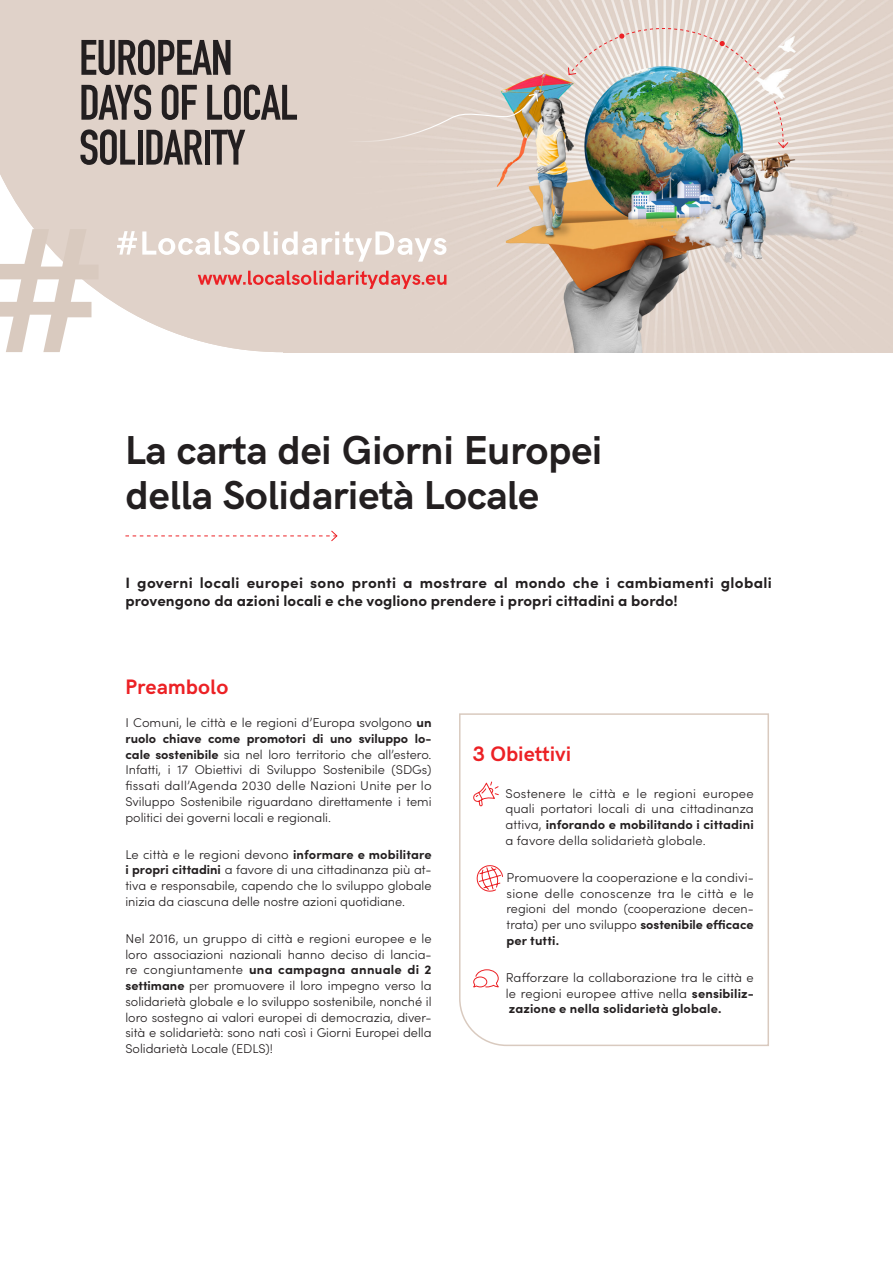
<style>
.page{position:relative;width:893px;height:1263px;background:#fff}
.page>*{position:absolute;margin:0;border:0;box-sizing:border-box;transform-origin:0 0}
.t1{font:700 40.5px/45px "HK Grotesk";letter-spacing:-.01em;color:#231f20}
.t2{font:700 21px "HK Grotesk";letter-spacing:.005em;color:#ec2125}
.t3{font:700 15px/18px "Sofia Pro";letter-spacing:.01em;color:#231f20}
.t4{font:300 12.75px/15.8px "Sofia Pro";color:#231f20;text-align:justify}
.s1{font-weight:700}
</style>
<div class="page">
<svg style="left:459px;top:713px;width:310px;height:333px"></svg>
<svg style="left:125px;top:530px;width:213px;height:12px"></svg>
<img style="left:0;top:0;width:284px;height:352px">
<img style="left:284px;top:0;width:609px;height:352px">
<svg style="left:334px;top:92px;width:205px;height:52px;background:#dbcec1"></svg>
<svg style="left:773px;top:100px;width:16px;height:49px"></svg>
<svg style="left:555px;top:27px;width:204px;height:49px;background:#e2d8d2"></svg>
<svg style="left:0;top:229px;width:99px;height:123px"></svg>
<svg style="left:198px;top:271px;width:248px;height:18px;background:#e39d98"></svg>
<svg style="left:117px;top:231px;width:329px;height:31px"></svg>
<svg style="left:81px;top:40px;width:149px;height:35px;background:#7a716e"></svg>
<svg style="left:81px;top:85px;width:70px;height:35px;background:#7c7470"></svg>
<svg style="left:162px;top:85px;width:35px;height:35px"></svg>
<svg style="left:207px;top:85px;width:90px;height:35px;background:#8a807c"></svg>
<svg style="left:80px;top:129px;width:55px;height:36px;background:#877e79"></svg>
<hr style="left:138px;top:130px;width:4px;height:35px;background:#231f20">
<svg style="left:146px;top:130px;width:57px;height:35px;background:#78706c"></svg>
<div style="left:205px;top:130px;width:5px;height:35px;background:#231f20"></div>
<svg style="left:211px;top:130px;width:34px;height:35px"></svg>
<p class="t1" style="left:125px;top:424px;width:478px">La carta dei Giorni Europei della Solidarietà Locale</p>
<p class="t3" style="left:125px;top:573px;width:648px">I governi locali europei sono pronti a mostrare al mondo che i cambiamenti globali provengono da azioni locali e che vogliono prendere i propri cittadini a bordo!</p>
<p class="t2" style="left:125px;top:671px;width:104px">Preambolo</p>
<p class="t4" style="left:125px;top:714px;width:308px">I Comuni, le città e le regioni d’Europa svolgono <span class="s1">un ruolo chiave come promotori di uno sviluppo lo&shy;cale sostenibile</span> sia nel loro territorio che all’estero.<br>Infatti, i 17 Obiettivi di Sviluppo Sostenibile (SDGs) fissati dall’Agenda 2030 delle Nazioni Unite per lo Sviluppo Sostenibile riguardano direttamente i temi politici dei governi locali e regionali.</p>
<p class="t4" style="left:125px;top:845px;width:308px">Le città e le regioni devono <span class="s1">informare e mobilitare i propri cittadini</span> a favore di una cittadinanza più at&shy;tiva e responsabile, capendo che lo sviluppo globale inizia da ciascuna delle nostre azioni quotidiane.</p>
<p class="t4" style="left:125px;top:930px;width:308px">Nel 2016, un gruppo di città e regioni europee e le loro associazioni nazionali hanno deciso di lancia&shy;re congiuntamente <span class="s1">una campagna annuale di 2 settimane</span> per promuovere il loro impegno verso la solidarietà globale e lo sviluppo sostenibile, nonché il loro sostegno ai valori europei di democrazia, diver&shy;sità e solidarietà: sono nati così i Giorni Europei della Solidarietà Locale (EDLS)!</p>
<p class="t2" style="left:473px;top:738px;width:100px">3 Obiettivi</p>
<p class="t4" style="left:505px;top:785px;width:250px">Sostenere le città e le regioni europee quali portatori locali di una cittadinanza attiva, <span class="s1">inforando e mobilitando i cittadini </span>a favore della solidarietà globale.</p>
<p class="t4" style="left:507px;top:869px;width:249px">Promuovere la cooperazione e la condivi&shy;sione delle conoscenze tra le città e le regioni del mondo (cooperazione decen&shy;trata) per uno sviluppo <span class="s1">sostenibile efficace per tutti.</span></p>
<p class="t4" style="left:506px;top:969px;width:250px">Rafforzare la collaborazione tra le città e le regioni europee attive nella <span class="s1">sensibiliz&shy;zazione e nella solidarietà globale.</span></p>
</div>
